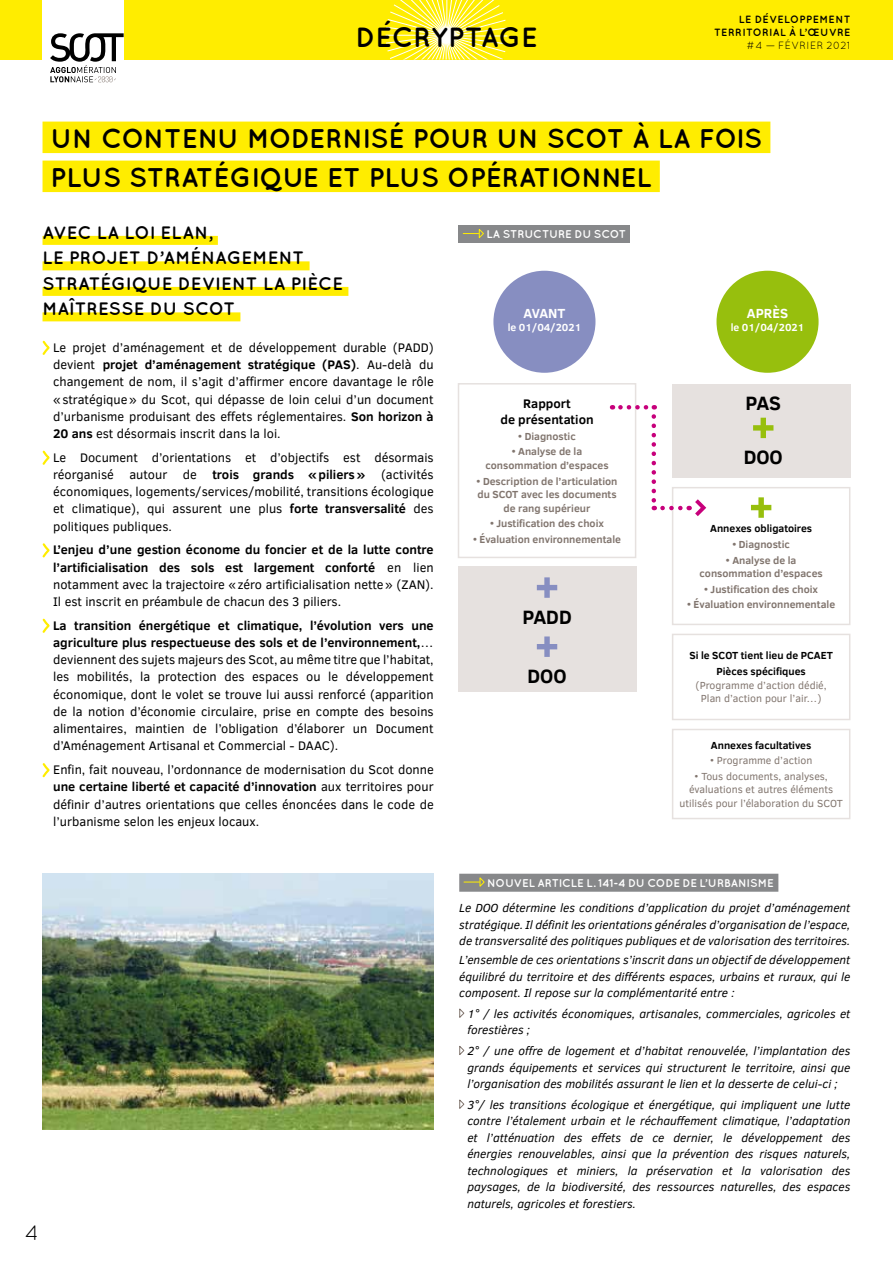
<style>
.page{position:relative;width:893px;height:1263px;background:#fff}
.page>*{position:absolute;margin:0;border:0;box-sizing:border-box;transform-origin:0 0}
.t1{font:700 27.75px "Quicksand";color:#000}
.t2{font:700 27px/39px "Quicksand";color:#000}
.t3{font:21px "Quicksand";color:#000}
.t4{font:700 19.8px "Clear Sans";color:#000}
.t5{font:700 18px/25.5px "Quicksand";letter-spacing:.01em;color:#000}
.t6{font:700 13.5px "Clear Sans";color:#fff}
.t7{font:12.75px/17.2px "Clear Sans";color:#000;text-align:justify}
.t8{font:700 12.75px/16.5px "Clear Sans";color:#000;text-align:center}
.t9{font:italic 12px/16.5px "Clear Sans";color:#000;text-align:justify}
.t10{font:700 11.25px "Quicksand";letter-spacing:-.01em;color:#fff}
.t11{font:700 10.5px/13.5px "Clear Sans";color:#81756e;text-align:center}
.t12{font:10.5px/13.5px "Clear Sans";color:#81756e;text-align:center}
.t13{font:700 10.5px/15.6px "Clear Sans";color:#000;text-align:center}
.t14{font:700 10.5px/12.6px "Quicksand";letter-spacing:.045em;color:#000;text-align:right}
.t15{font:700 10.5px "Clear Sans";color:#fff}
.t16{font:10.5px "Quicksand";letter-spacing:.03em;color:#000}
.s1{font-weight:700}
</style>
<div class="page">
<div style="left:459px;top:874px;width:319px;height:18px;background:#87888a"></div>
<svg style="left:464px;top:877px;width:21px;height:10px"></svg>
<svg style="left:459px;top:1008px;width:6px;height:10px"></svg>
<svg style="left:459px;top:1045px;width:6px;height:10px"></svg>
<svg style="left:459px;top:1099px;width:6px;height:10px"></svg>
<div style="left:43px;top:122px;width:727px;height:31px;background:#ffed00"></div>
<div style="left:43px;top:161px;width:617px;height:31px;background:#ffed00"></div>
<div style="left:0;top:0;width:893px;height:60px;background:#ffed00"></div>
<svg style="left:386px;top:0;width:121px;height:60px"></svg>
<div style="left:43px;top:0;width:81px;height:93px;background:#fff"></div>
<svg style="left:50px;top:33px;width:74px;height:49px"></svg>
<div style="left:43px;top:236px;width:175px;height:9px;background:#ffed00"></div>
<div style="left:43px;top:261px;width:267px;height:9px;background:#ffed00"></div>
<div style="left:43px;top:287px;width:305px;height:9px;background:#ffed00"></div>
<div style="left:43px;top:312px;width:197px;height:9px;background:#ffed00"></div>
<svg style="left:42px;top:340px;width:8px;height:15px"></svg>
<svg style="left:42px;top:450px;width:8px;height:15px"></svg>
<svg style="left:42px;top:543px;width:8px;height:15px"></svg>
<svg style="left:42px;top:618px;width:8px;height:15px"></svg>
<svg style="left:42px;top:763px;width:8px;height:15px"></svg>
<div style="left:458px;top:383px;width:178px;height:175px;border:2px solid #e6e1df"></div>
<div style="left:672px;top:384px;width:178px;height:93px;background:#e6e1df"></div>
<div style="left:672px;top:487px;width:178px;height:138px;border:2px solid #e6e1df"></div>
<div style="left:758px;top:497px;width:6px;height:21px;background:#97bf0d"></div>
<div style="left:751px;top:505px;width:20px;height:5px;background:#97bf0d"></div>
<div style="left:672px;top:634px;width:178px;height:86px;border:2px solid #e6e1df"></div>
<div style="left:672px;top:729px;width:178px;height:90px;background:#fff;border:2px solid #e6e1df"></div>
<div style="left:761px;top:418px;width:5px;height:20px;background:#97bf0d"></div>
<div style="left:753px;top:425px;width:20px;height:6px;background:#97bf0d"></div>
<div style="left:458px;top:567px;width:178px;height:125px;background:#e6e1df"></div>
<div style="left:544px;top:577px;width:6px;height:21px;background:#878ec1"></div>
<div style="left:537px;top:585px;width:20px;height:5px;background:#878ec1"></div>
<div style="left:544px;top:636px;width:6px;height:21px;background:#878ec1"></div>
<div style="left:537px;top:644px;width:20px;height:5px;background:#878ec1"></div>
<svg style="left:620px;top:405px;width:35px;height:4px"></svg>
<svg style="left:651px;top:416px;width:5px;height:94px"></svg>
<svg style="left:662px;top:495px;width:45px;height:25px"></svg>
<div style="left:716px;top:271px;width:103px;height:102px;background:#97bf0d;border-radius:50%"></div>
<div style="left:493px;top:271px;width:102px;height:102px;background:#878ec1;border-radius:50%"></div>
<div style="left:458px;top:225px;width:172px;height:18px;background:#87888a"></div>
<svg style="left:463px;top:229px;width:21px;height:10px"></svg>
<img style="left:43px;top:874px;width:391px;height:255px">
<h1 class="t1" style="left:355px;top:21px;width:184px">DÉCRYPTAGE</h1>
<p class="t14" style="left:714px;top:13px;width:138px">LE DÉVELOPPEMENT<br>TERRITORIAL À L’ŒUVRE</p>
<p class="t16" style="left:747px;top:39px;width:105px">#4 — FÉVRIER 2021</p>
<h2 class="t2" style="left:51px;top:118px;width:713px">UN CONTENU MODERNISÉ POUR UN SCOT À LA FOIS<br>PLUS STRATÉGIQUE ET PLUS OPÉRATIONNEL</h2>
<h3 class="t5" style="left:43px;top:219px;width:302px">AVEC LA LOI ELAN,<br>LE PROJET D’AMÉNAGEMENT<br>STRATÉGIQUE DEVIENT LA PIÈCE<br>MAÎTRESSE DU SCOT</h3>
<p class="t7" style="left:53px;top:339px;width:382px">Le projet d’aménagement et de développement durable (PADD) devient <span class="s1">projet d’aménagement stratégique (PAS)</span>. Au-delà du changement de nom, il s’agit d’affirmer encore davantage le rôle «stratégique» du Scot, qui dépasse de loin celui d’un document d’urbanisme produisant des effets réglementaires. <span class="s1">Son horizon à 20 ans</span> est désormais inscrit dans la loi.</p>
<p class="t7" style="left:53px;top:449px;width:382px">Le Document d’orientations et d’objectifs est désormais réorganisé autour de <span class="s1">trois grands «piliers»</span> (activités économiques, logements/services/mobilité, transitions écologique et climatique), qui assurent une plus <span class="s1">forte transversalité</span> des politiques publiques.</p>
<p class="t7" style="left:53px;top:541px;width:382px"><span class="s1">L’enjeu d’une gestion économe du foncier et de la lutte contre l’artificialisation des sols est largement conforté</span> en lien notamment avec la trajectoire «zéro artificialisation nette» (ZAN).<br>Il est inscrit en préambule de chacun des 3 piliers.</p>
<p class="t7" style="left:53px;top:617px;width:382px"><span class="s1">La transition énergétique et climatique, l’évolution vers une agriculture plus respectueuse des sols et de l’environnement,</span>… deviennent des sujets majeurs des Scot, au même titre que l’habitat, les mobilités, la protection des espaces ou le développement économique, dont le volet se trouve lui aussi renforcé (apparition de la notion d’économie circulaire, prise en compte des besoins alimentaires, maintien de l’obligation d’élaborer un Document d’Aménagement Artisanal et Commercial - DAAC).</p>
<p class="t7" style="left:53px;top:761px;width:382px">Enfin, fait nouveau, l’ordonnance de modernisation du Scot donne <span class="s1">une certaine liberté et capacité d’innovation</span> aux territoires pour définir d’autres orientations que celles énoncées dans le code de l’urbanisme selon les enjeux locaux.</p>
<h3 class="t3" style="left:25px;top:1221px;width:15px">4</h3>
<p class="t10" style="left:486px;top:227px;width:141px">LA STRUCTURE DU SCOT</p>
<p class="t6" style="left:523px;top:303px;width:43px">AVANT</p>
<p class="t15" style="left:508px;top:320px;width:75px">le 01/04/2021</p>
<p class="t8" style="left:500px;top:394px;width:95px">Rapport<br>de présentation</p>
<p class="t11" style="left:518px;top:429px;width:59px">• Diagnostic</p>
<p class="t11" style="left:485px;top:445px;width:125px">• Analyse de la consommation d’espaces</p>
<p class="t11" style="left:477px;top:474px;width:142px">• Description de l’articulation du SCOT avec les documents de rang supérieur</p>
<p class="t11" style="left:490px;top:516px;width:115px">• Justification des choix</p>
<p class="t11" style="left:473px;top:532px;width:150px">• Évaluation environnementale</p>
<h3 class="t4" style="left:522px;top:602px;width:51px">PADD</h3>
<h3 class="t4" style="left:527px;top:661px;width:41px">DOO</h3>
<p class="t6" style="left:747px;top:303px;width:43px">APRÈS</p>
<p class="t15" style="left:731px;top:320px;width:75px">le 01/04/2021</p>
<h3 class="t4" style="left:745px;top:389px;width:37px">PAS</h3>
<h3 class="t4" style="left:744px;top:443px;width:41px">DOO</h3>
<p class="t13" style="left:710px;top:520px;width:103px">Annexes obligatoires</p>
<p class="t11" style="left:732px;top:537px;width:59px">• Diagnostic</p>
<p class="t11" style="left:699px;top:553px;width:125px">• Analyse de la consommation d’espaces</p>
<p class="t11" style="left:704px;top:582px;width:115px">• Justification des choix</p>
<p class="t11" style="left:687px;top:597px;width:150px">• Évaluation environnementale</p>
<p class="t13" style="left:689px;top:648px;width:145px">Si le SCOT tient lieu de PCAET<br>Pièces spécifiques</p>
<p class="t12" style="left:696px;top:678px;width:133px">(Programme d’action dédié,<br>Plan d’action pour l’air…)</p>
<p class="t13" style="left:711px;top:737px;width:102px">Annexes facultatives</p>
<p class="t12" style="left:710px;top:754px;width:104px">• Programme d’action</p>
<p class="t12" style="left:679px;top:769px;width:165px">• Tous documents, analyses, évaluations et autres éléments utilisés pour l’élaboration du SCOT</p>
<p class="t10" style="left:487px;top:876px;width:288px">NOUVEL ARTICLE L. 141-4 DU CODE DE L’URBANISME</p>
<p class="t9" style="left:459px;top:900px;width:393px">Le DOO détermine les conditions d’application du projet d’aménagement stratégique. Il définit les orientations générales d’organisation de l’espace, de transversalité des politiques publiques et de valorisation des territoires.</p>
<p class="t9" style="left:459px;top:951px;width:393px">L’ensemble de ces orientations s’inscrit dans un objectif de développement équilibré du territoire et des différents espaces, urbains et ruraux, qui le composent. Il repose sur la complémentarité entre :</p>
<p class="t9" style="left:467px;top:1005px;width:385px">1° / les activités économiques, artisanales, commerciales, agricoles et forestières ;</p>
<p class="t9" style="left:467px;top:1042px;width:385px">2° / une offre de logement et d’habitat renouvelée, l’implantation des grands équipements et services qui structurent le territoire, ainsi que l’organisation des mobilités assurant le lien et la desserte de celui-ci ;</p>
<p class="t9" style="left:467px;top:1096px;width:385px">3°/ les transitions écologique et énergétique, qui impliquent une lutte contre l’étalement urbain et le réchauffement climatique, l’adaptation et l’atténuation des effets de ce dernier, le développement des énergies renouvelables, ainsi que la prévention des risques naturels, technologiques et miniers, la préservation et la valorisation des paysages, de la biodiversité, des ressources naturelles, des espaces naturels, agricoles et forestiers.</p>
</div>
